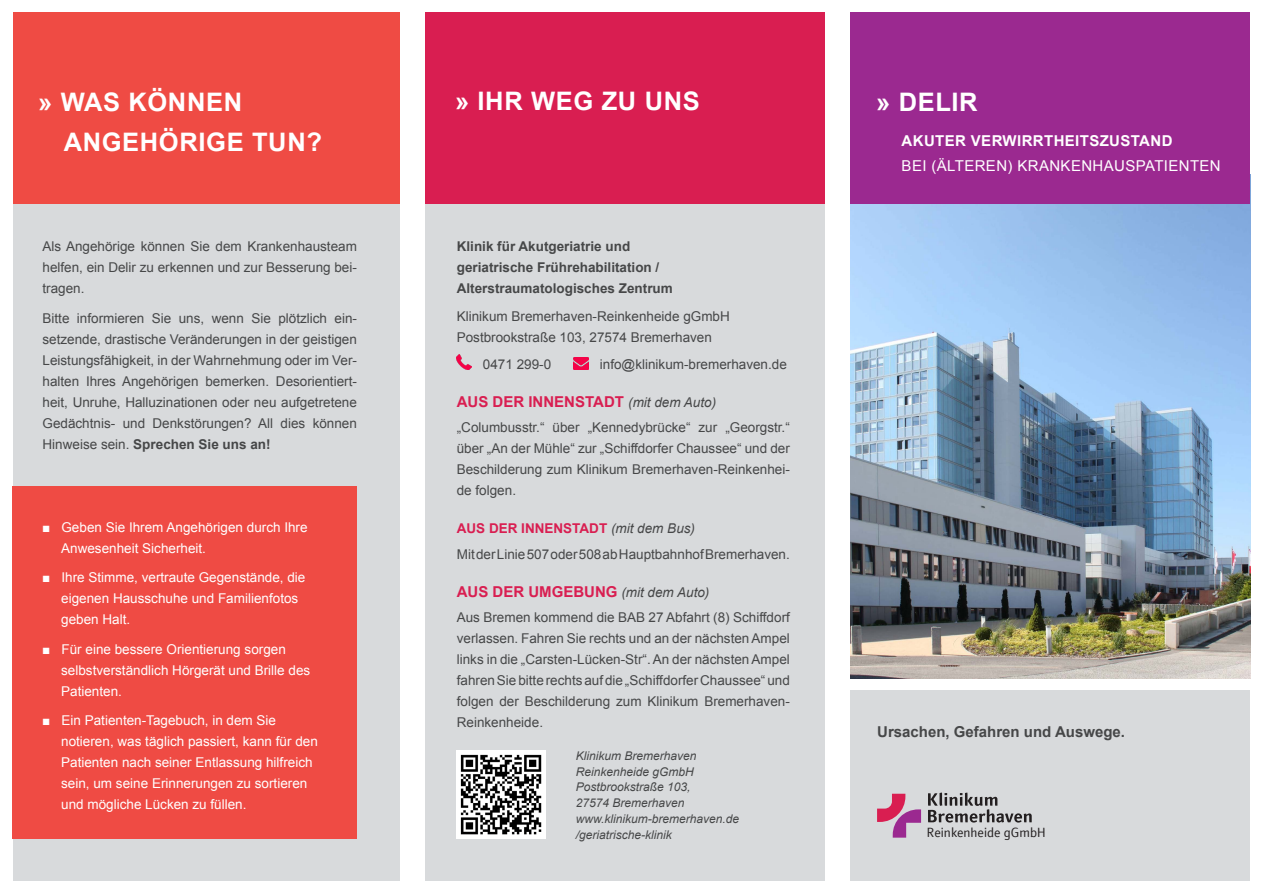
<style>
.page{position:relative;width:1263px;height:893px;background:#fff}
.page>*{position:absolute;margin:0;border:0;box-sizing:border-box;transform-origin:0 0}
.t1{font:700 25.5px "Arial";letter-spacing:.025em;color:#fff}
.t2{font:700 15px "Arial";color:#d91e51}
.t3{font:15px "Arial";letter-spacing:.025em;color:#fff}
.t4{font:700 15px "Arial";color:#464748}
.t5{font:700 15px "Arial";letter-spacing:.025em;color:#fff}
.t6{font:13.5px/21px "Arial";color:#464748;text-align:justify}
.t7{font:13.5px/21px "Arial";color:#fff}
.t8{font:700 13.5px/21px "Arial";color:#464748}
.t9{font:700 13.5px "Arial";color:#d91e51}
.t10{font:13.2px "Textra LT";color:#231f20}
.t11{font:italic 12px "Arial";color:#464748}
.s1{font-weight:700}
.s2{font-weight:400;font-style:italic;font-size:13.5px;color:#464748}
.s3{font-weight:400;font-style:italic;color:#464748}
</style>
<div class="page">
<div style="left:13px;top:183px;width:387px;height:697px;background:#d8dadc"></div>
<div style="left:850px;top:690px;width:400px;height:190px;background:#d8dadc"></div>
<div style="left:425px;top:186px;width:400px;height:694px;background:#d8dadc"></div>
<img style="left:850px;top:204px;width:400px;height:474px">
<img style="left:457px;top:354px;width:15px;height:15px">
<img style="left:574px;top:357px;width:15px;height:12px">
<div style="left:13px;top:486px;width:344px;height:353px;background:#ef4b44"></div>
<img style="left:457px;top:750px;width:88px;height:89px">
<div style="left:13px;top:13px;width:387px;height:191px;background:#ef4b44"></div>
<div style="left:425px;top:13px;width:400px;height:191px;background:#d91e51"></div>
<div style="left:850px;top:13px;width:400px;height:191px;background:#9b2990"></div>
<svg style="left:928px;top:792px;width:104px;height:30px"></svg>
<svg style="left:877px;top:794px;width:44px;height:44px"></svg>
<p class="t1" style="left:38px;top:86px;width:205px">» WAS KÖNNEN</p>
<p class="t1" style="left:64px;top:125px;width:260px">ANGEHÖRIGE TUN?</p>
<p class="t6" style="left:43px;top:236px;width:316px">Als Angehörige können Sie dem Krankenhausteam helfen, ein Delir zu erkennen und zur Besserung bei&shy;tragen.</p>
<p class="t6" style="left:43px;top:308px;width:316px">Bitte informieren Sie uns, wenn Sie plötzlich ein&shy;setzende, drastische Veränderungen in der geistigen Leistungsfähigkeit, in der Wahrnehmung oder im Ver&shy;halten Ihres Angehörigen bemerken. Desorientiert&shy;heit, Unruhe, Halluzinationen oder neu aufgetretene Gedächtnis- und Denkstörungen? All dies können Hinweise sein. <span class="s1">Sprechen Sie uns an!</span></p>
<p class="t7" style="left:42px;top:517px;width:267px">■ Geben Sie Ihrem Angehörigen durch Ihre</p>
<p class="t7" style="left:61px;top:538px;width:146px">Anwesenheit Sicherheit.</p>
<p class="t7" style="left:42px;top:567px;width:265px">■ Ihre Stimme, vertraute Gegenstände, die</p>
<p class="t7" style="left:61px;top:588px;width:239px">eigenen Hausschuhe und Familienfotos geben Halt.</p>
<p class="t7" style="left:42px;top:639px;width:245px">■ Für eine bessere Orientierung sorgen</p>
<p class="t7" style="left:61px;top:660px;width:251px">selbstverständlich Hörgerät und Brille des<br>Patienten.</p>
<p class="t7" style="left:42px;top:710px;width:236px">■ Ein Patienten-Tagebuch, in dem Sie</p>
<p class="t7" style="left:61px;top:731px;width:258px">notieren, was täglich passiert, kann für den Patienten nach seiner Entlassung hilfreich sein, um seine Erinnerungen zu sortieren und mögliche Lücken zu füllen.</p>
<p class="t1" style="left:455px;top:84px;width:246px">» IHR WEG ZU UNS</p>
<p class="t1" style="left:876px;top:85px;width:103px">» DELIR</p>
<p class="t5" style="left:902px;top:131px;width:272px">AKUTER VERWIRRTHEITSZUSTAND</p>
<p class="t3" style="left:902px;top:156px;width:321px">BEI (ÄLTEREN) KRANKENHAUSPATIENTEN</p>
<p class="t8" style="left:457px;top:236px;width:175px">Klinik für Akutgeriatrie und</p>
<p class="t8" style="left:457px;top:257px;width:218px">geriatrische Frührehabilitation /<br>Alterstraumatologisches Zentrum</p>
<p class="t6" style="left:457px;top:306px;width:275px">Klinikum Bremerhaven-Reinkenheide gGmbH</p>
<p class="t6" style="left:457px;top:327px;width:257px">Postbrookstraße 103, 27574 Bremerhaven</p>
<p class="t6" style="left:483px;top:354px;width:70px">0471 299-0</p>
<p class="t6" style="left:600px;top:354px;width:189px">info@klinikum-bremerhaven.de</p>
<p class="t2" style="left:457px;top:392px;width:261px">AUS DER INNENSTADT <span class="s2">(mit dem Auto)</span></p>
<p class="t6" style="left:457px;top:417px;width:335px">„Columbusstr.“ über „Kennedybrücke“ zur „Georgstr.“ über „An der Mühle“ zur „Schiffdorfer Chaussee“ und der Beschilderung zum Klinikum Bremerhaven-Reinkenhei&shy;de folgen.</p>
<p class="t9" style="left:457px;top:520px;width:240px">AUS DER INNENSTADT <span class="s3">(mit dem Bus)</span></p>
<p class="t6" style="left:457px;top:543px;width:335px">Mit der Linie 507 oder 508 ab Hauptbahnhof Bremerhaven.</p>
<p class="t2" style="left:457px;top:581px;width:254px">AUS DER UMGEBUNG <span class="s2">(mit dem Auto)</span></p>
<p class="t6" style="left:457px;top:607px;width:335px">Aus Bremen kommend die BAB 27 Abfahrt (8) Schiffdorf verlassen. Fahren Sie rechts und an der nächsten Ampel links in die „Carsten-Lücken-Str“. An der nächsten Ampel fahren Sie bitte rechts auf die „Schiffdorfer Chaussee“ und folgen der Beschilderung zum Klinikum Bremerhaven-</p>
<p class="t6" style="left:457px;top:712px;width:88px">Reinkenheide.</p>
<p class="t11" style="left:576px;top:748px;width:122px">Klinikum Bremerhaven</p>
<p class="t11" style="left:576px;top:763px;width:120px">Reinkenheide gGmbH</p>
<p class="t11" style="left:576px;top:779px;width:116px">Postbrookstraße 103,</p>
<p class="t11" style="left:576px;top:795px;width:110px">27574 Bremerhaven</p>
<p class="t11" style="left:576px;top:811px;width:165px">www.klinikum-bremerhaven.de</p>
<p class="t11" style="left:576px;top:826px;width:98px">/geriatrische-klinik</p>
<p class="t4" style="left:877px;top:722px;width:249px">Ursachen, Gefahren und Auswege.</p>
<p class="t10" style="left:927px;top:824px;width:120px">Reinkenheide gGmbH</p>
</div>
